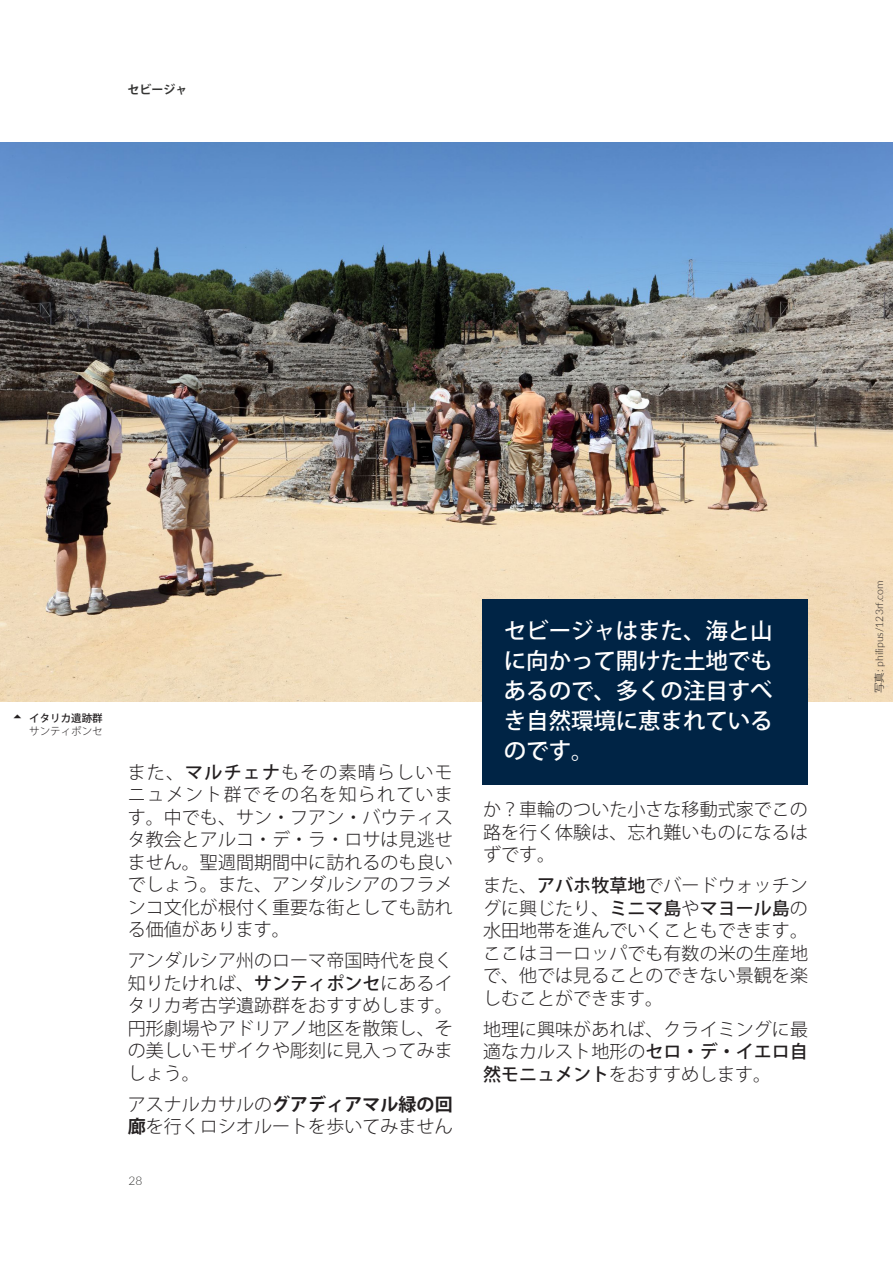
<style>
.page{position:relative;width:893px;height:1263px;background:#fff}
.page>*{position:absolute;margin:0;border:0;box-sizing:border-box;transform-origin:0 0}
.Destacado{font:500 22.5px/30px "Koz Go Pro";letter-spacing:-.005em;color:#fff;text-align:justify}
.Body{font:300 18px/22.5px "Koz Go Pro";letter-spacing:.005em;color:#231f20;text-align:justify}
.t1{font:700 12px "Koz Go Pro";color:#353534}
.t2{font:300 12px "Lato";color:#353534}
.PIE_ARRIBA{font:300 10.5px "Lato";color:#231f20}
.t3{font:500 10.5px "Koz Go Pro";color:#231f20}
.SUBPIE_ARRIBA{font:300 10.5px "Koz Go Pro";color:#231f20}
.s1{font-weight:500}
.s2{font-weight:700}
.s3{font-family:"Koz Go Pro"}
</style>
<div class="page">
<hr style="left:892px;top:0;width:1px;height:702px;background:#161e2e">
<img style="left:0;top:142px;width:893px;height:560px">
<div style="left:483px;top:599px;width:325px;height:185px;background:#002445"></div>
<p class="t1" style="left:128px;top:82px;width:61px">セビージャ</p>
<p class="t3" style="left:29px;top:711px;width:75px">イタリカ遺跡群</p>
<p class="SUBPIE_ARRIBA" style="left:29px;top:724px;width:75px">サンティポンセ</p>
<p class="Body" style="left:128px;top:761px;width:326px">また、<span class="s1">マルチェナ</span>もその素晴らしいモニュメント群でその名を知られています。中でも、サン・フアン・バウティスタ教会とアルコ・デ・ラ・ロサは見逃せません。聖週間期間中に訪れるのも良いでしょう。また、アンダルシアのフラメンコ文化が根付く重要な街としても訪れる価値があります。</p>
<p class="Body" style="left:128px;top:949px;width:326px">アンダルシア州のローマ帝国時代を良く知りたければ、<span class="s1">サンティポンセ</span>にあるイタリカ考古学遺跡群をおすすめします。円形劇場やアドリアノ地区を散策し、その美しいモザイクや彫刻に見入ってみましょう。</p>
<p class="Body" style="left:128px;top:1093px;width:326px">アスナルカサルの<span class="s2">グアディアマル緑の回廊</span>を行くロシオルートを歩いてみません</p>
<p class="t2" style="left:128px;top:1172px;width:15px">28</p>
<p class="Destacado" style="left:504px;top:616px;width:270px">セビージャはまた、海と山に向かって開けた土地でもあるので、多くの注目すべき自然環境に恵まれているのです。</p>
<p class="Body" style="left:483px;top:798px;width:326px">か？車輪のついた小さな移動式家でこの路を行く体験は、忘れ難いものになるはずです。</p>
<p class="Body" style="left:483px;top:874px;width:326px">また、<span class="s1">アバホ牧草地</span>でバードウォッチングに興じたり、<span class="s1">ミニマ島</span>や<span class="s1">マヨール島</span>の水田地帯を進んでいくこともできます。ここはヨーロッパでも有数の米の生産地で、他では見ることのできない景観を楽しむことができます。</p>
<p class="Body" style="left:483px;top:1018px;width:326px">地理に興味があれば、クライミングに最適なカルスト地形の<span class="s1">セロ・デ・イエロ自然モニュメント</span>をおすすめします。</p>
<p class="PIE_ARRIBA" style="left:872px;top:693px;width:114px;rotate:-90deg"><span class="s3">写真</span>: philipus/123rf.com</p>
</div>
